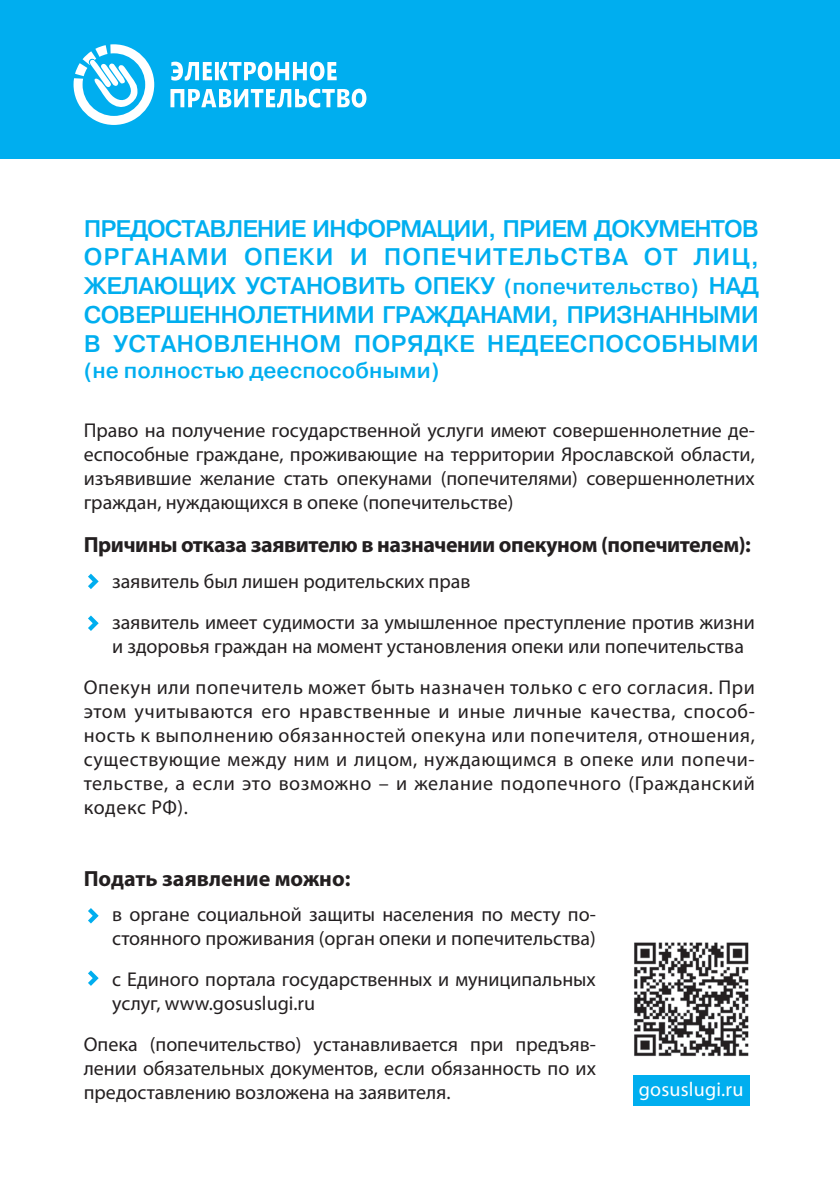
<style>
.page{position:relative;width:840px;height:1191px;background:#fff}
.page>*{position:absolute;margin:0;border:0;box-sizing:border-box;transform-origin:0 0}
.t1{font:500 24px/28.8px "Pragmatica";letter-spacing:-.03em;color:#00aeef;text-align:justify}
.t2{font:700 22px "Myriad Pro";letter-spacing:-.02em;color:#231f20}
.t3{font:500 22px "Pragmatica";color:#00aeef}
.t4{font:700 22px "Myriad Pro";color:#231f20}
.t5{font:20px/24px "Myriad Pro";color:#231f20}
.t6{font:20px "Myriad Pro";letter-spacing:.01em;color:#fff}
.s1{font-size:22px}
</style>
<div class="page">
<div style="left:632px;top:1075px;width:116px;height:31px;background:#00aeef"></div>
<svg style="left:88px;top:908px;width:11px;height:15px"></svg>
<svg style="left:88px;top:573px;width:11px;height:16px"></svg>
<svg style="left:88px;top:615px;width:11px;height:16px"></svg>
<svg style="left:88px;top:970px;width:11px;height:16px"></svg>
<img style="left:634px;top:942px;width:115px;height:115px">
<div style="left:0;top:0;width:839px;height:159px;background:#00aeef"></div>
<svg style="left:73px;top:44px;width:81px;height:81px"></svg>
<svg style="left:170px;top:62px;width:196px;height:46px"></svg>
<p class="t1" style="left:84px;top:214px;width:676px">Предоставление информации, п рием документов органами оп еки и поп ечительства от лиц, желающих установить оп еку <span class="s1">(попечительство)</span> над совершеннолетними гражданами, п ризнанными в установленном порядке недееспособными</p>
<p class="t3" style="left:84px;top:356px;width:357px">(не полностью дееспособными)</p>
<p class="t5" style="left:84px;top:418px;width:672px;text-align:justify">Право на получение государственной услуги имеют совершеннолетние де&shy;еспособные граждане, проживающие на территории Ярославской области, изъявившие желание стать опекунами (попечителями) совершеннолетних граждан, нуждающихся в опеке (попечительстве)</p>
<p class="t2" style="left:84px;top:530px;width:668px">Причины отказа заявителю в назначении опекуном (попечителем):</p>
<p class="t5" style="left:112px;top:560px;width:644px;line-height:41px">заявитель был лишен родительских прав<br>заявитель имеет судимости за умышленное преступление против жизни</p>
<p class="t5" style="left:84px;top:625px;width:672px;line-height:41px;text-indent:28px">и здоровья граждан на момент установления опеки или попечительства<br>Опекун или попечитель может быть назначен только с его согласия. При</p>
<p class="t5" style="left:84px;top:699px;width:672px;text-align:justify">этом учитываются его нравственные и иные личные качества, способ&shy;ность к выполнению обязанностей опекуна или попечителя, отношения, существующие между ним и лицом, нуждающимся в опеке или попечи&shy;тельстве, а если это возможно – и желание подопечного (Гражданский кодекс РФ).</p>
<p class="t4" style="left:84px;top:864px;width:268px">Подать заявление можно:</p>
<p class="t5" style="left:112px;top:902px;width:485px">в органе социальной защиты населения по месту по&shy;стоянного проживания (орган опеки и попечительства)</p>
<p class="t5" style="left:112px;top:967px;width:485px">с Единого портала государственных и муниципальных услуг, www.gosuslugi.ru</p>
<p class="t5" style="left:84px;top:1032px;width:513px;text-align:justify">Опека (попечительство) устанавливается при предъяв&shy;лении обязательных документов, если обязанность по их предоставлению возложена на заявителя.</p>
<p class="t6" style="left:638px;top:1077px;width:106px">gosuslugi.ru</p>
</div>
